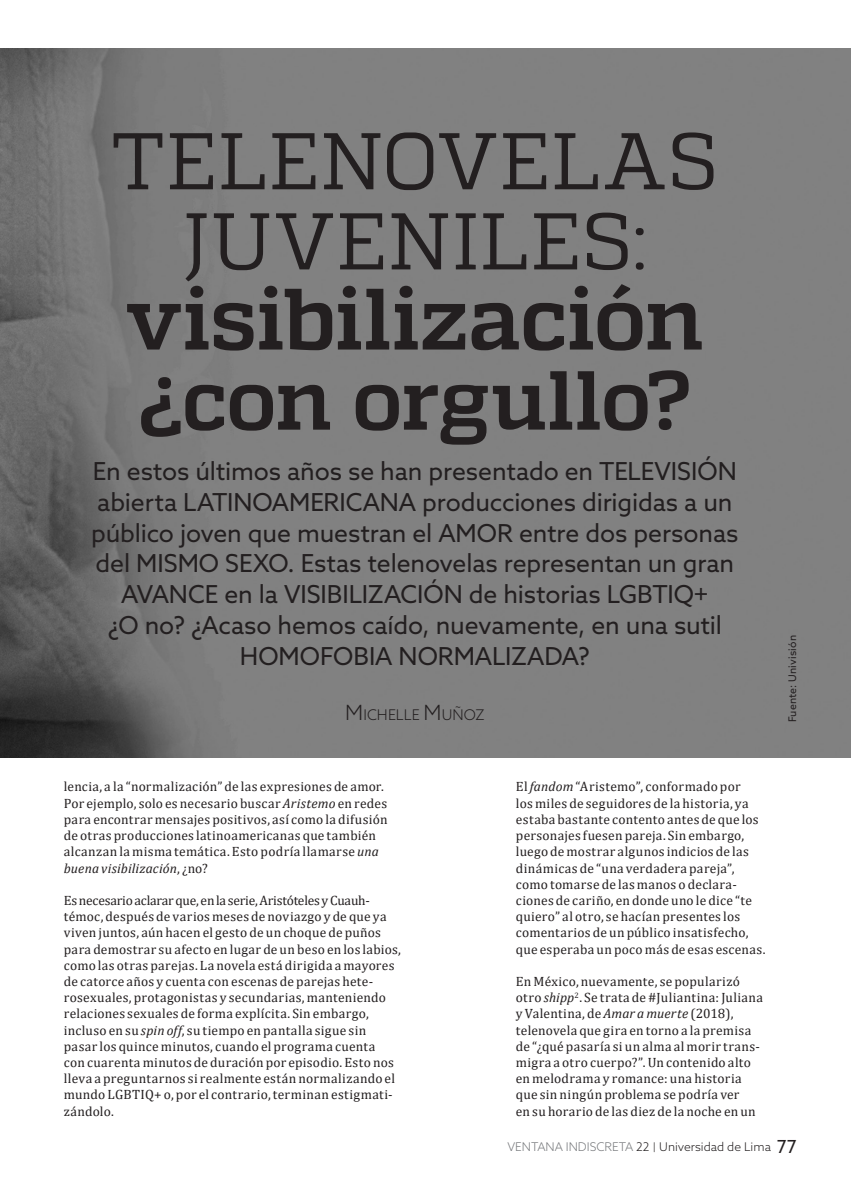
<style>
.page{position:relative;width:851px;height:1191px;background:#fff}
.page>*{position:absolute;margin:0;border:0;box-sizing:border-box;transform-origin:0 0}
.GORRO_NUEVA_VERSION{font:700 86.7px "Quadon";letter-spacing:-.01em;color:#231f20}
.GORRO_NUEVA_VERSION-2{font:700 83.4px "Quadon";letter-spacing:-.015em;color:#231f20}
.GORRO_NUEVA_VERSION-3{font:80.1px/80.1px "Quadon";letter-spacing:.01em;color:#231f20;text-align:center}
.GORRO_NUEVA_VERSION-4{font:24.75px/30.8px "Azo Sans";letter-spacing:-.005em;color:#231f20;text-align:center}
.credito_de_autor{font:300 14.7px "Azo Sans";letter-spacing:-.005em;color:#231f20}
.cuerpo_de_texto_nuev{font:13.5px/16.2px "Cambria";letter-spacing:.02em;color:#231f20}
.cuerpo_de_texto_nuev-2{font:13.5px "Cambria";letter-spacing:-.015em;color:#231f20}
.t1{font:300 12px "Azo Sans";color:#231f20}
.GORRO_NUEVA_VERSION-5{font:10.5px "Azo Sans";letter-spacing:.015em;color:#231f20}
.s1{font-size:21px}
.s2{font-style:italic}
.s3{color:#76787b}
.s4{font-size:9.6px}
.s5{font-weight:400;font-size:18px}
</style>
<div class="page">
<img style="left:0;top:49px;width:850px;height:708px">
<p class="GORRO_NUEVA_VERSION-3" style="left:110px;top:121px;width:610px">TELENOVELAS<br>JUVENILES:</p>
<p class="GORRO_NUEVA_VERSION" style="left:126px;top:269px;width:579px">visibilización</p>
<p class="GORRO_NUEVA_VERSION-2" style="left:139px;top:352px;width:553px">¿con orgullo?</p>
<p class="GORRO_NUEVA_VERSION-4" style="left:91px;top:455px;width:648px">En estos últimos años se han presentado en TELEVISIÓN abierta LATINOAMERICANA producciones dirigidas a un público joven que muestran el AMOR entre dos personas del MISMO SEXO. Estas telenovelas representan un gran AVANCE en la VISIBILIZACIÓN de historias LGBTIQ+<br>¿O no? ¿Acaso hemos caído, nuevamente, en una sutil HOMOFOBIA NORMALIZADA?</p>
<p class="credito_de_autor" style="left:345px;top:705px;width:140px"><span class="s1">M</span> ICHELLE <span class="s1">M</span> UÑOZ</p>
<p class="GORRO_NUEVA_VERSION-5" style="left:785px;top:722px;width:88px;rotate:-90deg">Fuente: Univisión</p>
<p class="cuerpo_de_texto_nuev" style="left:64px;top:778px;width:325px">lencia, a la “normalización” de las expresiones de amor.<br>Por ejemplo, solo es necesario buscar <span class="s2">Aristemo</span> en redes para encontrar mensajes positivos, así como la difusión de otras producciones latinoamericanas que también alcanzan la misma temática. Esto podría llamarse <span class="s2">una buena visibilización</span>, ¿no?</p>
<p class="cuerpo_de_texto_nuev-2" style="left:64px;top:892px;width:308px">Es necesario aclarar que, en la serie, Aristóteles y Cuauh-</p>
<p class="cuerpo_de_texto_nuev" style="left:64px;top:908px;width:338px">témoc, después de varios meses de noviazgo y de que ya viven juntos, aún hacen el gesto de un choque de puños para demostrar su afecto en lugar de un beso en los labios, como las otras parejas. La novela está dirigida a mayores de catorce años y cuenta con escenas de parejas hete&shy;rosexuales, protagonistas y secundarias, manteniendo relaciones sexuales de forma explícita. Sin embargo, incluso en su <span class="s2">spin off</span>, su tiempo en pantalla sigue sin pasar los quince minutos, cuando el programa cuenta<br>con cuarenta minutos de duración por episodio. Esto nos lleva a preguntarnos si realmente están normalizando el mundo LGBTIQ+ o, por el contrario, terminan estigmati&shy;zándolo.</p>
<p class="cuerpo_de_texto_nuev" style="left:516px;top:778px;width:251px">El <span class="s2">fandom</span> “Aristemo”, conformado por<br>los miles de seguidores de la historia, ya estaba bastante contento antes de que los personajes fuesen pareja. Sin embargo, luego de mostrar algunos indicios de las dinámicas de “una verdadera pareja”, como tomarse de las manos o declara&shy;ciones de cariño, en donde uno le dice “te quiero” al otro, se hacían presentes los comentarios de un público insatisfecho, que esperaba un poco más de esas escenas.</p>
<p class="cuerpo_de_texto_nuev" style="left:516px;top:973px;width:248px">En México, nuevamente, se popularizó otro <span class="s2">shipp</span><sup>2</sup>. Se trata de #Juliantina: Juliana y Valentina, de <span class="s2">Amar a muerte</span> (2018), telenovela que gira en torno a la premisa de “¿qué pasaría si un alma al morir trans&shy;migra a otro cuerpo?”. Un contenido alto en melodrama y romance: una historia que sin ningún problema se podría ver<br>en su horario de las diez de la noche en un</p>
<p class="t1" style="left:507px;top:1139px;width:291px"><span class="s3">VENTANA INDISCRETA</span> 22 <span class="s4">|</span> Universidad de Lima <span class="s5">77</span></p>
</div>
